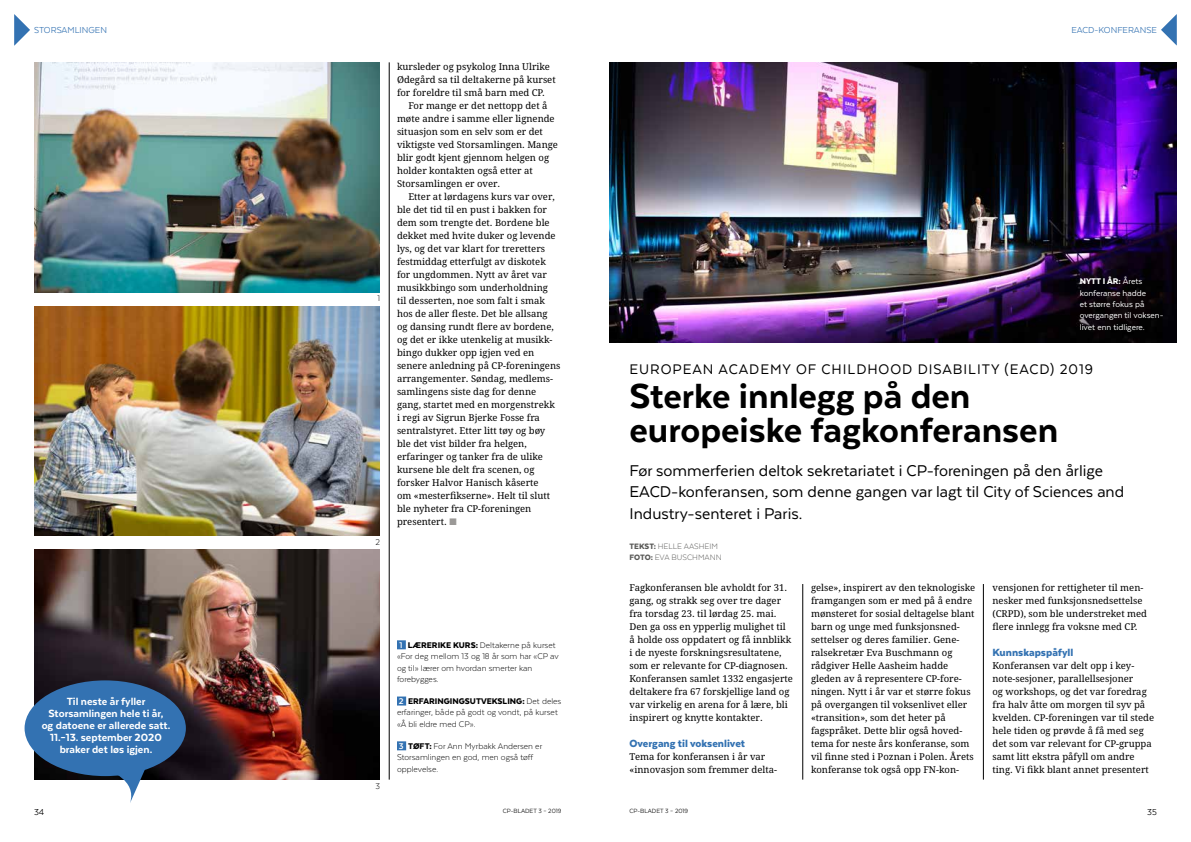
<style>
.page{position:relative;width:1191px;height:842px;background:#fff}
.page>*{position:absolute;margin:0;border:0;box-sizing:border-box;transform-origin:0 0}
.t1{font:800 40px/34px "Texta";color:#000}
.t2{font:18px/21.6px "Texta";color:#000}
.t3{font:16px "Texta";letter-spacing:.06em;color:#000}
.t4{font:800 12px/12px "Texta";color:#fff;text-align:center}
.t5{font:900 12px "Texta";color:#3372b2}
.t6{font:10px "Texta";color:#3372b2}
.t7{font:10px "Texta";color:#000}
.t8{font:9.5px/13px "Droid Serif Pro";color:#000}
.t9{font:300 9.5px/11.4px "Texta";color:#000}
.t10{font:9.5px/11.4px "Texta";color:#fff}
.t11{font:300 9px/10.8px "Texta";color:#595957}
.t12{font:7px "Texta";color:#000}
.s1{color:#9b9997}
.s2{font-weight:700;color:#fff}
.s3{font-weight:900}
</style>
<div class="page">
<svg style="left:1161px;top:15px;width:15px;height:30px"></svg>
<svg style="left:14px;top:14px;width:16px;height:32px"></svg>
<hr style="left:802px;top:584px;width:1px;height:196px;background:#000">
<hr style="left:983px;top:584px;width:1px;height:196px;background:#000">
<img style="left:609px;top:62px;width:567px;height:280px">
<hr style="left:389px;top:62px;width:1px;height:718px;background:#000">
<img style="left:34px;top:62px;width:346px;height:230px">
<img style="left:34px;top:550px;width:346px;height:230px">
<img style="left:34px;top:306px;width:346px;height:230px">
<div style="left:25px;top:680px;width:161px;height:96px;background:#3372b2;border-radius:50%"></div>
<svg style="left:108px;top:768px;width:42px;height:35px"></svg>
<div style="left:397px;top:640px;width:9px;height:9px;background:#3372b2"></div>
<div style="left:397px;top:696px;width:9px;height:9px;background:#3372b2"></div>
<div style="left:397px;top:741px;width:9px;height:9px;background:#3372b2"></div>
<p class="t6" style="left:34px;top:25px;width:74px">STORSAMLINGEN</p>
<p class="t6" style="left:1071px;top:25px;width:87px">EACD-KONFERANSE</p>
<p class="t4" style="left:42px;top:696px;width:130px">Til neste år fyller<br>Storsamlingen hele ti år, og datoene er allerede satt.<br>11.–13. september 2020 braker det løs igjen.</p>
<p class="t9" style="left:377px;top:293px;width:4px">1</p>
<p class="t9" style="left:375px;top:536px;width:6px">2</p>
<p class="t8" style="left:397px;top:60px;width:160px">kursleder og psykolog Inna Ulrike<br>Ødegård sa til deltakerne på kurset for foreldre til små barn med CP.</p>
<p class="t8" style="left:397px;top:99px;width:162px;text-indent:11px">For mange er det nettopp det å møte andre i samme eller lignende situasjon som en selv som er det viktigste ved Storsamlingen. Mange blir godt kjent gjennom helgen og holder kontakten også etter at<br>Storsamlingen er over.</p>
<p class="t8" style="left:397px;top:189px;width:165px;text-indent:11px">Etter at lørdagens kurs var over, ble det tid til en pust i bakken for dem som trengte det. Bordene ble dekket med hvite duker og levende lys, og det var klart for treretters festmiddag etterfulgt av diskotek for ungdommen. Nytt av året var musikkbingo som underholdning<br>til desserten, noe som falt i smak hos de aller fleste. Det ble allsang og dansing rundt flere av bordene, og det er ikke utenkelig at musikk&shy;bingo dukker opp igjen ved en senere anledning på CP-foreningens arrangementer. Søndag, medlems&shy;samlingens siste dag for denne gang, startet med en morgenstrekk<br>i regi av Sigrun Bjerke Fosse fra sentralstyret. Etter litt tøy og bøy ble det vist bilder fra helgen, erfaringer og tanker fra de ulike kursene ble delt fra scenen, og forsker Halvor Hanisch kåserte<br>om «mesterfikserne». Helt til slutt ble nyheter fra CP-foreningen presentert. <span class="s1">■</span></p>
<p class="t9" style="left:375px;top:780px;width:6px">3</p>
<p class="t9" style="left:397px;top:639px;width:163px"><span class="s2">1</span> <span class="s3">LÆRERIKE KURS:</span> Deltakerne på kurset «For deg mellom 13 og 18 år som har «CP av og til» lærer om hvordan smerter kan forebygges.</p>
<p class="t9" style="left:397px;top:695px;width:166px"><span class="s2">2</span> <span class="s3">ERFARINGINGSUTVEKSLING:</span> Det deles erfaringer, både på godt og vondt, på kurset «Å bli eldre med CP».</p>
<p class="t9" style="left:397px;top:740px;width:147px"><span class="s2">3</span> <span class="s3">TØFT:</span> For Ann Myrbakk Andersen er<br>Storsamlingen en god, men også tøff opplevelse.</p>
<p class="t10" style="left:1079px;top:276px;width:85px"><span class="s3">NYTT I ÅR:</span> Årets konferanse hadde<br>et større fokus på overgangen til voksen&shy;livet enn tidligere.</p>
<h3 class="t3" style="left:629px;top:361px;width:465px">EUROPEAN ACADEMY OF CHILDHOOD DISABILITY (EACD) 2019</h3>
<h1 class="t1" style="left:629px;top:378px;width:430px">Sterke innlegg på den europeiske fagkonferansen</h1>
<h2 class="t2" style="left:629px;top:459px;width:496px">Før sommerferien deltok sekretariatet i CP-foreningen på den årlige<br>EACD-konferansen, som denne gangen var lagt til City of Sciences and<br>Industry-senteret i Paris.</h2>
<p class="t11" style="left:629px;top:541px;width:94px"><span class="s3">TEKST:</span> HELLE AASHEIM<br><span class="s3">FOTO:</span> EVA BUSCHMANN</p>
<p class="t8" style="left:629px;top:580px;width:165px">Fagkonferansen ble avholdt for 31. gang, og strakk seg over tre dager fra torsdag 23. til lørdag 25. mai.<br>Den ga oss en ypperlig mulighet til å holde oss oppdatert og få innblikk i de nyeste forskningsresultatene, som er relevante for CP-diagnosen.<br>Konferansen samlet 1332 engasjerte deltakere fra 67 forskjellige land og var virkelig en arena for å lære, bli inspirert og knytte kontakter.</p>
<p class="t5" style="left:629px;top:737px;width:117px">Overgang til voksenlivet</p>
<p class="t8" style="left:629px;top:749px;width:149px">Tema for konferansen i år var «innovasjon som fremmer delta-</p>
<p class="t8" style="left:811px;top:580px;width:166px">gelse», inspirert av den teknologiske framgangen som er med på å endre mønsteret for sosial deltagelse blant barn og unge med funksjonsned&shy;settelser og deres familier. Gene&shy;ralsekretær Eva Buschmann og rådgiver Helle Aasheim hadde gleden av å representere CP-fore&shy;ningen. Nytt i år var et større fokus på overgangen til voksenlivet eller «transition», som det heter på fagspråket. Dette blir også hoved&shy;tema for neste års konferanse, som vil finne sted i Poznan i Polen. Årets konferanse tok også opp FN-kon-</p>
<p class="t8" style="left:992px;top:580px;width:156px">vensjonen for rettigheter til men&shy;nesker med funksjonsnedsettelse (CRPD), som ble understreket med flere innlegg fra voksne med CP.</p>
<p class="t5" style="left:992px;top:646px;width:82px">Kunnskapspåfyll</p>
<p class="t8" style="left:992px;top:658px;width:163px">Konferansen var delt opp i key&shy;note-sesjoner, parallellsesjoner<br>og workshops, og det var foredrag fra halv åtte om morgen til syv på kvelden. CP-foreningen var til stede hele tiden og prøvde å få med seg det som var relevant for CP-gruppa samt litt ekstra påfyll om andre ting. Vi fikk blant annet presentert</p>
<p class="t7" style="left:34px;top:807px;width:12px">34</p>
<p class="t12" style="left:503px;top:807px;width:60px">CP-BLADET 3 – 2019</p>
<p class="t12" style="left:629px;top:807px;width:60px">CP-BLADET 3 – 2019</p>
<p class="t7" style="left:1147px;top:807px;width:11px">35</p>
</div>
